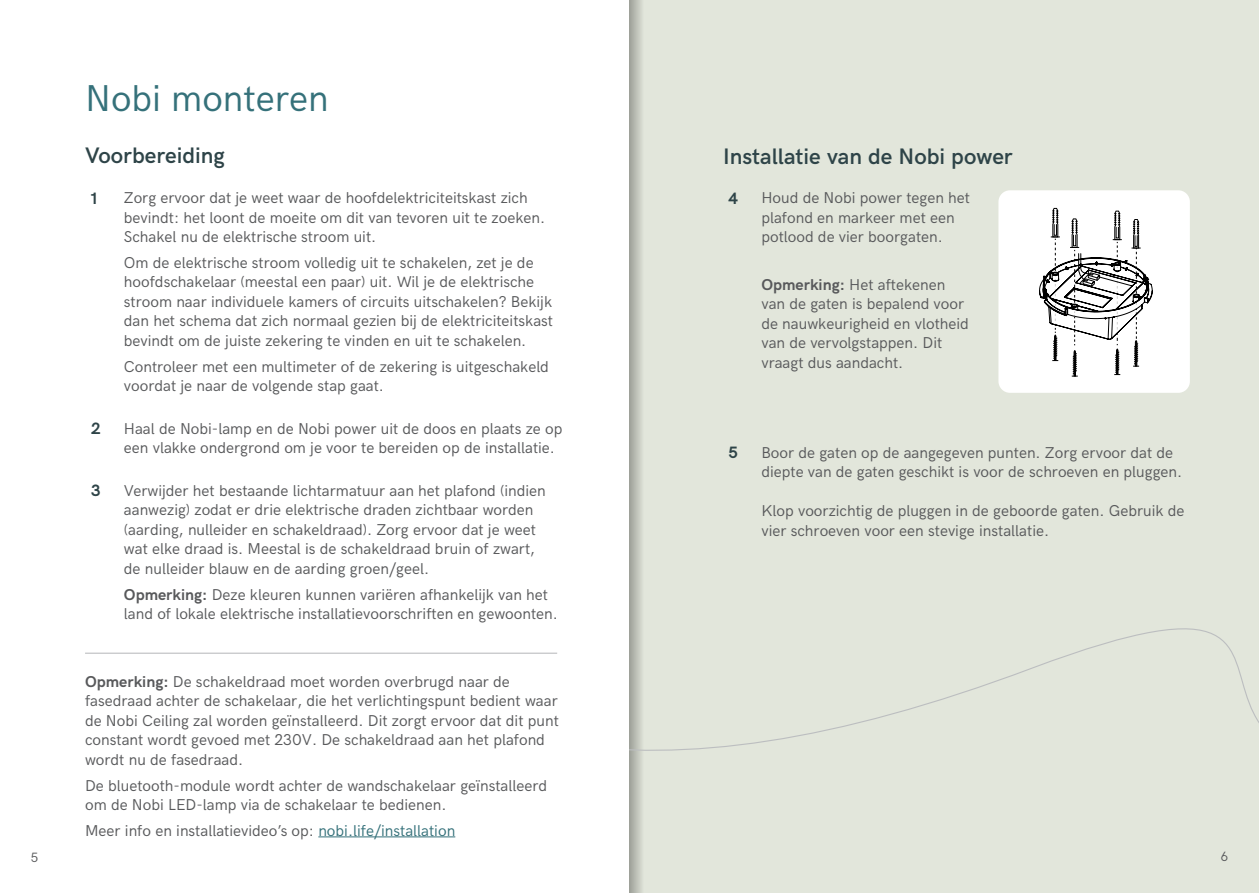
<style>
.page{position:relative;width:1259px;height:893px;background:#fff}
.page>*{position:absolute;margin:0;border:0;box-sizing:border-box;transform-origin:0 0}
.t1{font:37.5px "HK Grotesk";color:#35717a}
.t2{font:600 22.5px "HK Grotesk";color:#2e4448}
.t3{font:700 16.5px "HK Grotesk";color:#2e4448}
.t4{font:15.75px/19.5px "HK Grotesk";color:#58595b}
.t5{font:13.5px "HK Grotesk";color:#58595b}
.s1{font-weight:700}
.s2{color:#35717a}
</style>
<div class="page">
<div style="left:629px;top:0;width:630px;height:893px;background:#e2e6db"></div>
<svg style="left:629px;top:0;width:13px;height:893px;background:#b8bcb3"></svg>
<div style="left:998px;top:190px;width:191px;height:203px;background:#fff;border-radius:11px"></div>
<svg style="left:1039px;top:208px;width:113px;height:169px"></svg>
<svg style="left:629px;top:568px;width:630px;height:187px"></svg>
<hr style="left:318px;top:837px;width:137px;height:1px;background:#35717a">
<hr style="left:85px;top:653px;width:472px;height:1px;background:#bcbec0">
<h1 class="t1" style="left:85px;top:70px;width:245px">Nobi monteren</h1>
<h2 class="t2" style="left:85px;top:138px;width:141px">Voorbereiding</h2>
<p class="t3" style="left:91px;top:186px;width:8px">1</p>
<p class="t4" style="left:124px;top:187px;width:423px">Zorg ervoor dat je weet waar de hoofdelektriciteitskast zich bevindt: het loont de moeite om dit van tevoren uit te zoeken.<br>Schakel nu de elektrische stroom uit.</p>
<p class="t4" style="left:124px;top:252px;width:431px">Om de elektrische stroom volledig uit te schakelen, zet je de hoofdschakelaar (meestal een paar) uit. Wil je de elektrische stroom naar individuele kamers of circuits uitschakelen? Bekijk dan het schema dat zich normaal gezien bij de elektriciteitskast bevindt om de juiste zekering te vinden en uit te schakelen.</p>
<p class="t4" style="left:124px;top:355px;width:426px">Controleer met een multimeter of de zekering is uitgeschakeld voordat je naar de volgende stap gaat.</p>
<p class="t3" style="left:91px;top:416px;width:11px">2</p>
<p class="t4" style="left:124px;top:417px;width:440px">Haal de Nobi-lamp en de Nobi power uit de doos en plaats ze op een vlakke ondergrond om je voor te bereiden op de installatie.</p>
<p class="t3" style="left:91px;top:478px;width:11px">3</p>
<p class="t4" style="left:124px;top:479px;width:423px">Verwijder het bestaande lichtarmatuur aan het plafond (indien aanwezig) zodat er drie elektrische draden zichtbaar worden (aarding, nulleider en schakeldraad). Zorg ervoor dat je weet wat elke draad is. Meestal is de schakeldraad bruin of zwart, de nulleider blauw en de aarding groen/geel.</p>
<p class="t4" style="left:124px;top:583px;width:435px"><span class="s1">Opmerking:</span> Deze kleuren kunnen variëren afhankelijk van het land of lokale elektrische installatievoorschriften en gewoonten.</p>
<p class="t4" style="left:85px;top:670px;width:475px"><span class="s1">Opmerking:</span> De schakeldraad moet worden overbrugd naar de fasedraad achter de schakelaar, die het verlichtingspunt bedient waar de Nobi Ceiling zal worden geïnstalleerd. Dit zorgt ervoor dat dit punt constant wordt gevoed met 230V. De schakeldraad aan het plafond wordt nu de fasedraad.</p>
<p class="t4" style="left:85px;top:774px;width:463px">De bluetooth-module wordt achter de wandschakelaar geïnstalleerd om de Nobi LED-lamp via de schakelaar te bedienen.</p>
<p class="t4" style="left:85px;top:820px;width:372px">Meer info en installatievideo’s op: <span class="s2">nobi.life/installation</span></p>
<h2 class="t2" style="left:723px;top:139px;width:291px">Installatie van de Nobi power</h2>
<p class="t3" style="left:728px;top:186px;width:11px">4</p>
<p class="t4" style="left:761px;top:187px;width:210px">Houd de Nobi power tegen het plafond en markeer met een potlood de vier boorgaten.</p>
<p class="t4" style="left:761px;top:273px;width:209px"><span class="s1">Opmerking:</span> Het aftekenen van de gaten is bepalend voor de nauwkeurigheid en vlotheid van de vervolgstappen. Dit vraagt dus aandacht.</p>
<p class="t3" style="left:728px;top:440px;width:11px">5</p>
<p class="t4" style="left:761px;top:441px;width:422px">Boor de gaten op de aangegeven punten. Zorg ervoor dat de diepte van de gaten geschikt is voor de schroeven en pluggen.</p>
<p class="t4" style="left:761px;top:500px;width:424px">Klop voorzichtig de pluggen in de geboorde gaten. Gebruik de vier schroeven voor een stevige installatie.</p>
<p class="t5" style="left:31px;top:847px;width:9px">5</p>
<p class="t5" style="left:1220px;top:846px;width:9px">6</p>
</div>
